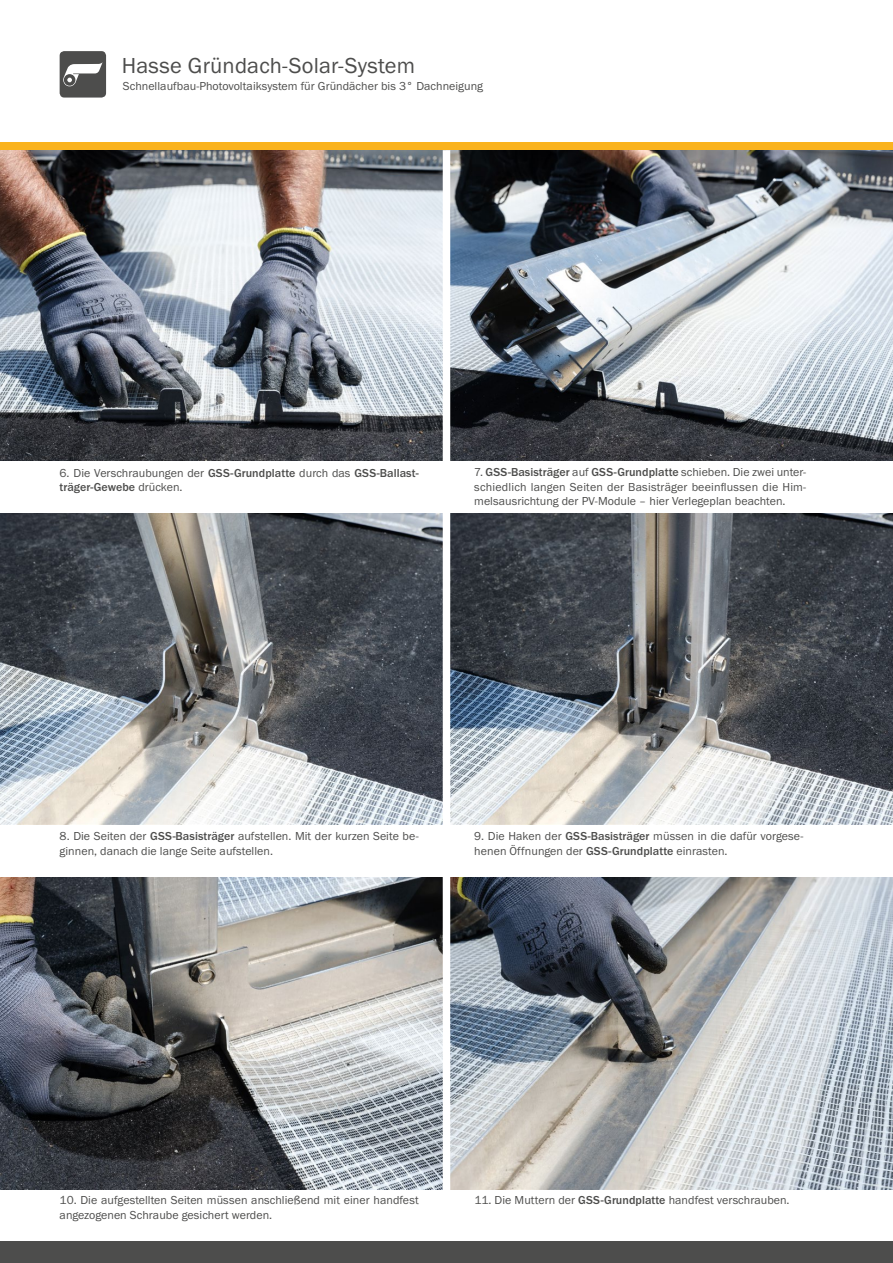
<style>
.page{position:relative;width:893px;height:1263px;background:#fff}
.page>*{position:absolute;margin:0;border:0;box-sizing:border-box;transform-origin:0 0}
.t1{font:22.5px "Franklin Gothic URW Boo";letter-spacing:.01em;color:#4d4d4c}
.t2{font:12px/14.4px "Franklin Gothic URW Boo";letter-spacing:.005em;color:#4d4d4c}
.t3{font:500 12px "Franklin Gothic URW";letter-spacing:.005em;color:#4d4d4c}
.s1{font-family:"Franklin Gothic URW";font-weight:500}
.s2{font-family:"Franklin Gothic URW Boo";font-weight:400}
</style>
<div class="page">
<div style="left:0;top:142px;width:893px;height:8px;background:#fab31e"></div>
<svg style="left:60px;top:51px;width:46px;height:47px;background:#6e6e6d"></svg>
<div style="left:0;top:1242px;width:893px;height:21px;background:#4d4d4c"></div>
<img style="left:0;top:878px;width:893px;height:311px">
<img style="left:0;top:150px;width:893px;height:311px">
<img style="left:0;top:514px;width:893px;height:311px">
<div style="left:443px;top:150px;width:7px;height:1084px;background:#fff"></div>
<h1 class="t1" style="left:122px;top:52px;width:295px">Hasse Gründach-Solar-System</h1>
<p class="t2" style="left:123px;top:79px;width:362px">Schnellaufbau-Photovoltaiksystem für Gründächer bis 3° Dachneigung</p>
<p class="t2" style="left:60px;top:465px;width:361px">6. Die Verschraubungen der <span class="s1">GSS-Grundplatte</span> durch das <span class="s1">GSS-Ballast-</span></p>
<p class="t3" style="left:60px;top:479px;width:124px">träger-Gewebe <span class="s2">drücken.</span></p>
<p class="t3" style="left:474px;top:465px;width:333px"><span class="s2">7.</span> GSS-Basisträger <span class="s2">auf</span> GSS-Grundplatte <span class="s2">schieben. Die zwei unter-</span></p>
<p class="t2" style="left:474px;top:479px;width:333px">schiedlich langen Seiten der Basisträger beeinflussen die Him&shy;melsausrichtung der PV-Module – hier Verlegeplan beachten.</p>
<p class="t2" style="left:60px;top:829px;width:361px">8. Die Seiten der <span class="s1">GSS-Basisträger</span> aufstellen. Mit der kurzen Seite be&shy;ginnen, danach die lange Seite aufstellen.</p>
<p class="t2" style="left:474px;top:829px;width:331px">9. Die Haken der <span class="s1">GSS-Basisträger</span> müssen in die dafür vorgese&shy;henen Öffnungen der <span class="s1">GSS-Grundplatte</span> einrasten.</p>
<p class="t2" style="left:60px;top:1193px;width:361px">10. Die aufgestellten Seiten müssen anschließend mit einer handfest angezogenen Schraube gesichert werden.</p>
<p class="t2" style="left:474px;top:1193px;width:317px">11. Die Muttern der <span class="s1">GSS-Grundplatte</span> handfest verschrauben.</p>
</div>
